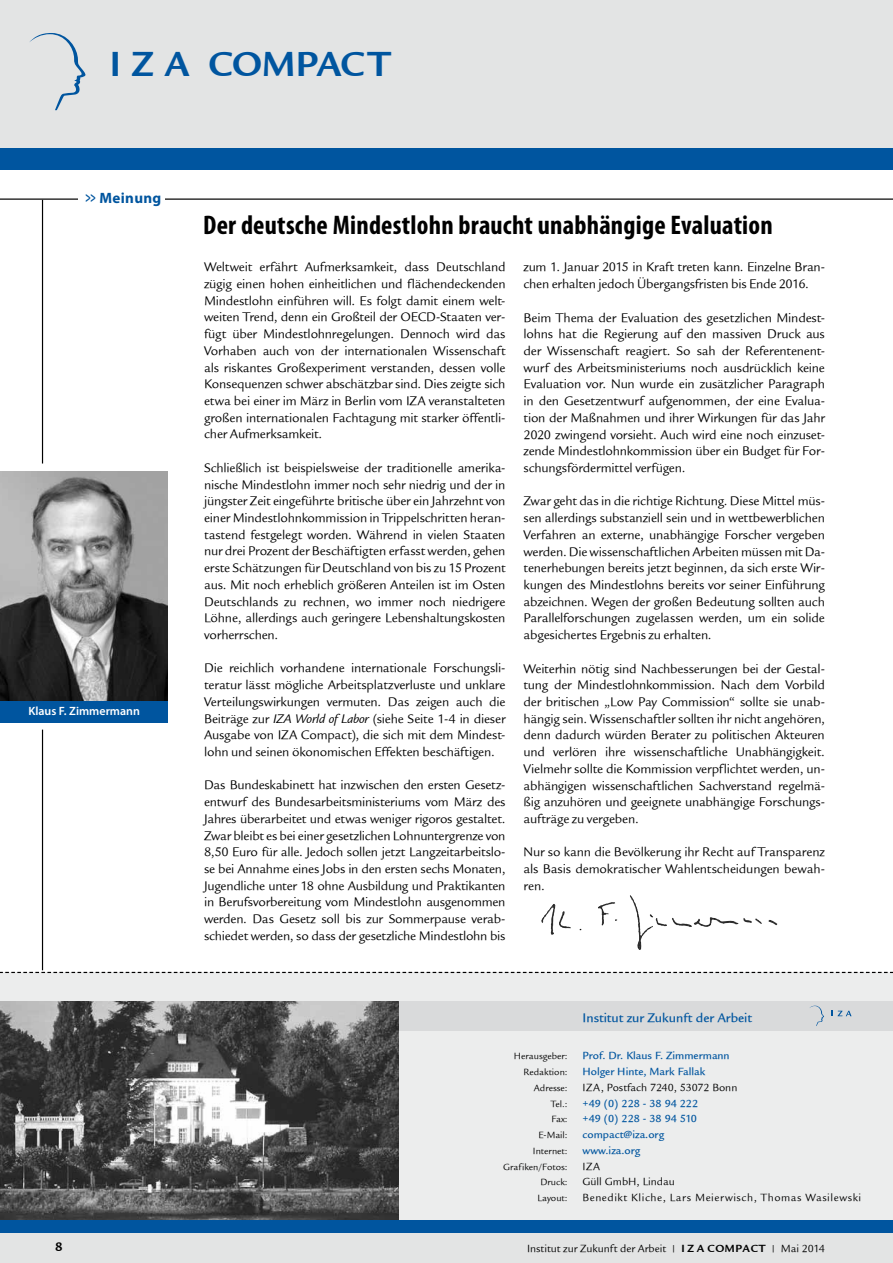
<style>
.page{position:relative;width:893px;height:1263px;background:#fff}
.page>*{position:absolute;margin:0;border:0;box-sizing:border-box;transform-origin:0 0}
.t1{font:37.65px "Legacy Sans ITCTT Bold";color:#00559f}
.t2{font:700 condensed 27px "Myriad Pro";letter-spacing:.01em;color:#000}
.t3{font:700 15px "Myriad Pro";color:#00559f;scale:.6 1}
.t4{font:13.5px/16.6px "Legacy Sans ITCTT Book";letter-spacing:-.01em;color:#000;text-align:justify}
.t5{font:13.5px "Legacy Sans Md ITCTT Medium";color:#00559f}
.t6{font:13.5px "Legacy Sans ITCTT Bold";color:#000}
.t7{font:600 12px "Myriad Pro";color:#fff}
.t8{font:11.25px/15.8px "Legacy Sans Md ITCTT Medium";color:#00559f}
.t9{font:11.25px "Legacy Sans ITCTT Book";color:#000}
.t10{font:11.25px/15.8px "Legacy Sans ITCTT Book";letter-spacing:.05em;color:#000}
.t11{font:11.25px "Legacy Sans ITCTT Bold";letter-spacing:.05em;color:#000}
.t12{font:9.75px/15.8px "Legacy Sans ITCTT Book";color:#000;text-align:right}
.s1{font-style:italic}
.s2{font-size:9.3px}
.s3{font-family:"Legacy Sans ITCTT Book";font-size:9.3px}
</style>
<div class="page">
<div style="left:0;top:972px;width:893px;height:261px;background:#eceded"></div>
<div style="left:397px;top:1001px;width:496px;height:30px;background:#d9dadb"></div>
<svg style="left:838px;top:1011px;width:13px;height:5px"></svg>
<svg style="left:809px;top:1006px;width:15px;height:20px"></svg>
<img style="left:0;top:1001px;width:398px;height:219px">
<div style="left:0;top:0;width:893px;height:151px;background:#e3e4e4"></div>
<svg style="left:0;top:972px;width:893px;height:1px"></svg>
<hr style="left:0;top:198px;width:893px;height:2px;background:#000">
<div style="left:0;top:149px;width:893px;height:21px;background:#00559f"></div>
<div style="left:0;top:1233px;width:893px;height:30px;background:#e3e4e4"></div>
<div style="left:0;top:1220px;width:893px;height:13px;background:#00559f"></div>
<hr style="left:42px;top:200px;width:1px;height:263px;background:#000">
<hr style="left:42px;top:730px;width:1px;height:240px;background:#000">
<img style="left:0;top:472px;width:168px;height:229px">
<div style="left:0;top:701px;width:168px;height:21px;background:#00559f"></div>
<svg style="left:29px;top:33px;width:57px;height:77px"></svg>
<div style="left:78px;top:187px;width:86px;height:29px;background:#fff"></div>
<img style="left:598px;top:895px;width:55px;height:55px">
<h1 class="t1" style="left:110px;top:42px;width:126px">IZA COMPACT</h1>
<p class="t3" style="left:85px;top:188px;width:128px">&gt;&gt; Meinung</p>
<p class="t7" style="left:28px;top:704px;width:113px">Klaus F. Zimmermann</p>
<h2 class="t2" style="left:203px;top:208px;width:571px">Der deutsche Mindestlohn braucht unabhängige Evaluation</h2>
<p class="t4" style="left:204px;top:259px;width:303px">Weltweit erfährt Aufmerksamkeit, dass Deutschland zügig einen hohen einheitlichen und flächendeckenden Mindestlohn einführen will. Es folgt damit einem welt&shy;weiten Trend, denn ein Großteil der OECD-Staaten ver&shy;fügt über Mindestlohnregelungen. Dennoch wird das Vorhaben auch von der internationalen Wissenschaft als riskantes Großexperiment verstanden, dessen volle Konsequenzen schwer abschätzbar sind. Dies zeigte sich etwa bei einer im März in Berlin vom IZA veranstalteten großen internationalen Fachtagung mit starker öffentli&shy;cher Aufmerksamkeit.</p>
<p class="t4" style="left:204px;top:459px;width:303px">Schließlich ist beispielsweise der traditionelle amerika&shy;nische Mindestlohn immer noch sehr niedrig und der in jüngster Zeit eingeführte britische über ein Jahrzehnt von einer Mindestlohnkommission in Trippelschritten heran&shy;tastend festgelegt worden. Während in vielen Staaten nur drei Prozent der Beschäftigten erfasst werden, gehen erste Schätzungen für Deutschland von bis zu 15 Prozent aus. Mit noch erheblich größeren Anteilen ist im Osten Deutschlands zu rechnen, wo immer noch niedrigere Löhne, allerdings auch geringere Lebenshaltungskosten vorherrschen.</p>
<p class="t4" style="left:204px;top:660px;width:303px">Die reichlich vorhandene internationale Forschungsli&shy;teratur lässt mögliche Arbeitsplatzverluste und unklare Verteilungswirkungen vermuten. Das zeigen auch die Beiträge zur <span class="s1">IZA World of Labor</span> (siehe Seite 1-4 in dieser Ausgabe von IZA Compact), die sich mit dem Mindest&shy;lohn und seinen ökonomischen Effekten beschäftigen.</p>
<p class="t4" style="left:204px;top:777px;width:303px">Das Bundeskabinett hat inzwischen den ersten Gesetz&shy;entwurf des Bundesarbeitsministeriums vom März des Jahres überarbeitet und etwas weniger rigoros gestaltet.<br>Zwar bleibt es bei einer gesetzlichen Lohnuntergrenze von 8,50 Euro für alle. Jedoch sollen jetzt Langzeitarbeitslo&shy;se bei Annahme eines Jobs in den ersten sechs Monaten, Jugendliche unter 18 ohne Ausbildung und Praktikanten in Berufsvorbereitung vom Mindestlohn ausgenommen werden. Das Gesetz soll bis zur Sommerpause verab&shy;schiedet werden, so dass der gesetzliche Mindestlohn bis</p>
<p class="t4" style="left:523px;top:259px;width:303px">zum 1. Januar 2015 in Kraft treten kann. Einzelne Bran&shy;chen erhalten jedoch Übergangsfristen bis Ende 2016.</p>
<p class="t4" style="left:523px;top:309px;width:303px">Beim Thema der Evaluation des gesetzlichen Mindest&shy;lohns hat die Regierung auf den massiven Druck aus der Wissenschaft reagiert. So sah der Referentenent&shy;wurf des Arbeitsministeriums noch ausdrücklich keine Evaluation vor. Nun wurde ein zusätzlicher Paragraph in den Gesetzentwurf aufgenommen, der eine Evalua&shy;tion der Maßnahmen und ihrer Wirkungen für das Jahr 2020 zwingend vorsieht. Auch wird eine noch einzuset&shy;zende Mindestlohnkommission über ein Budget für For&shy;schungsfördermittel verfügen.</p>
<p class="t4" style="left:523px;top:493px;width:303px">Zwar geht das in die richtige Richtung. Diese Mittel müs&shy;sen allerdings substanziell sein und in wettbewerblichen Verfahren an externe, unabhängige Forscher vergeben werden. Die wissenschaftlichen Arbeiten müssen mit Da&shy;tenerhebungen bereits jetzt beginnen, da sich erste Wir&shy;kungen des Mindestlohns bereits vor seiner Einführung abzeichnen. Wegen der großen Bedeutung sollten auch Parallelforschungen zugelassen werden, um ein solide abgesichertes Ergebnis zu erhalten.</p>
<p class="t4" style="left:523px;top:660px;width:303px">Weiterhin nötig sind Nachbesserungen bei der Gestal&shy;tung der Mindestlohnkommission. Nach dem Vorbild der britischen „Low Pay Commission“ sollte sie unab&shy;hängig sein. Wissenschaftler sollten ihr nicht angehören, denn dadurch würden Berater zu politischen Akteuren und verlören ihre wissenschaftliche Unabhängigkeit.<br>Vielmehr sollte die Kommission verpflichtet werden, un&shy;abhängigen wissenschaftlichen Sachverstand regelmä&shy;ßig anzuhören und geeignete unabhängige Forschungs&shy;aufträge zu vergeben.</p>
<p class="t4" style="left:523px;top:844px;width:303px">Nur so kann die Bevölkerung ihr Recht auf Transparenz als Basis demokratischer Wahlentscheidungen bewah&shy;ren.</p>
<p class="t12" style="left:503px;top:1048px;width:66px">Herausgeber:<br>Redaktion:<br>Adresse:<br>Tel.:<br>Fax:<br>E-Mail:<br>Internet:<br>Grafiken/Fotos:<br>Druck:<br>Layout:</p>
<p class="t5" style="left:583px;top:1010px;width:171px">Institut zur Zukunft der Arbeit</p>
<p class="t8" style="left:583px;top:1048px;width:149px">Prof. Dr. Klaus F. Zimmermann<br>H olger H inte, Mark Fallak</p>
<p class="t9" style="left:583px;top:1081px;width:156px">IZA, Postfach 7240, 53072 Bonn</p>
<p class="t8" style="left:583px;top:1095px;width:117px">+49 (0) 228 - 38 94 222 +49 (0) 228 - 38 94 510 compact@iza.org www.iza.org</p>
<p class="t10" style="left:583px;top:1158px;width:280px">IZA<br>Güll GmbH, Lindau<br>Benedikt Kliche, Lars Meierwisch, Thomas Wasilewski</p>
<p class="t6" style="left:55px;top:1238px;width:9px">8</p>
<p class="t9" style="left:500px;top:1242px;width:145px">Institute for he Study o Labor</p>
<p class="t9" style="left:527px;top:1242px;width:141px">Institut zur Zukunft der Arbeit</p>
<p class="t9" style="left:748px;top:1242px;width:91px"><span class="s2">|</span> April / May 2006</p>
<p class="t9" style="left:771px;top:1242px;width:55px"><span class="s2">|</span> Mai 2014</p>
<p class="t11" style="left:649px;top:1242px;width:95px"><span class="s3">|</span> I Z A COMPACT</p>
<p class="t11" style="left:672px;top:1242px;width:95px"><span class="s3">|</span> I Z A COMPACT</p>
</div>
